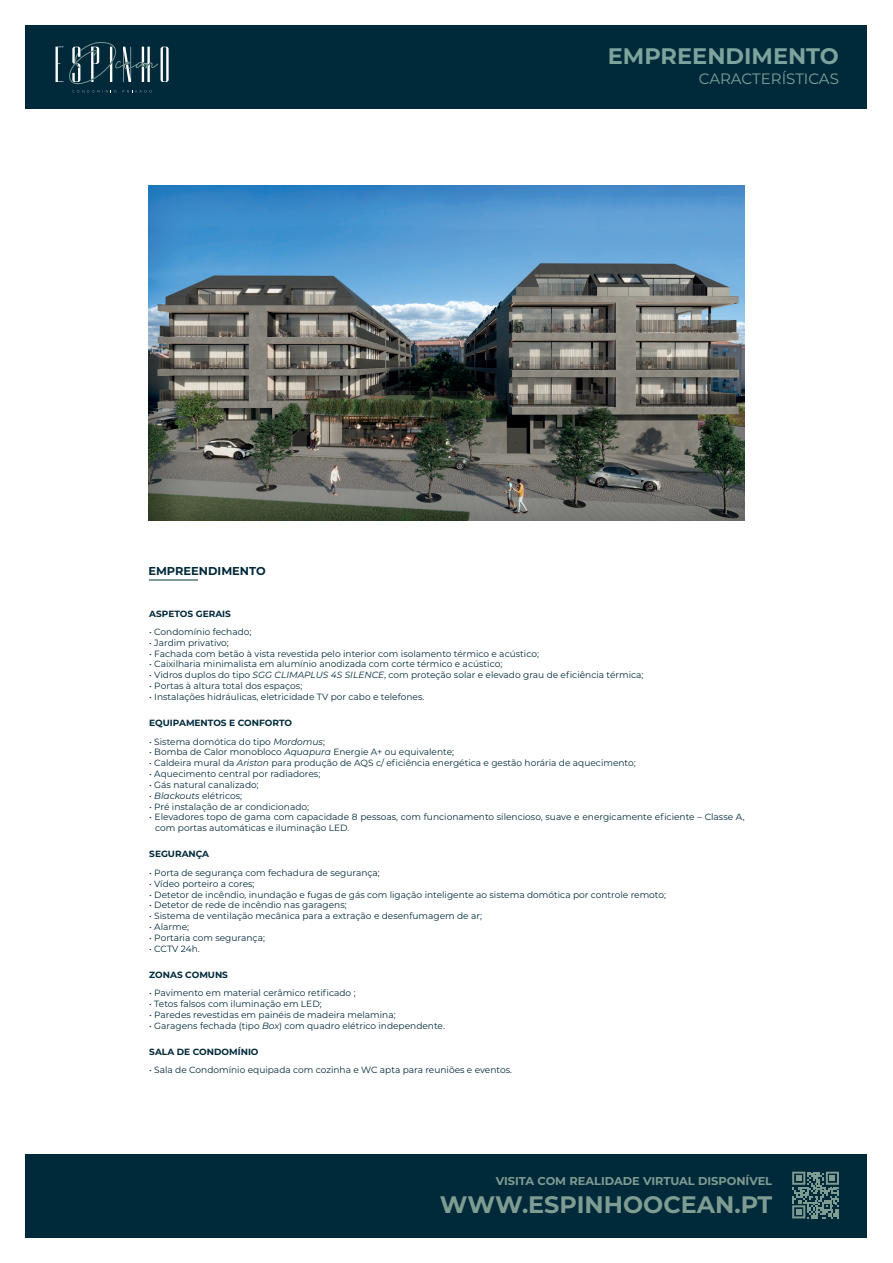
<style>
.page{position:relative;width:893px;height:1263px;background:#fff}
.page>*{position:absolute;margin:0;border:0;box-sizing:border-box;transform-origin:0 0}
.t1{font:700 23.85px "Montserrat";color:#7f9c92}
.t2{font:700 22.5px "Montserrat";color:#7ca49c}
.t3{font:15px "Montserrat";color:#7ca49c}
.t4{font:700 11.4px "Montserrat";color:#7f9c92}
.t5{font:700 11.4px "Montserrat";color:#00293a}
.t6{font:9px/10.8px "Montserrat";color:#00293a}
.t7{font:700 9px "Montserrat";color:#00293a}
.s1{font-style:italic}
</style>
<div class="page">
<div style="left:26px;top:26px;width:841px;height:83px;background:#00293a"></div>
<svg style="left:72px;top:90px;width:44px;height:3px"></svg>
<svg style="left:123px;top:90px;width:29px;height:3px"></svg>
<svg style="left:56px;top:42px;width:113px;height:42px"></svg>
<hr style="left:149px;top:579px;width:49px;height:2px;background:#7f9c92">
<img style="left:149px;top:186px;width:596px;height:335px">
<div style="left:26px;top:1154px;width:841px;height:83px;background:#00293a"></div>
<svg style="left:792px;top:1172px;width:47px;height:46px"></svg>
<p class="t5" style="left:148px;top:562px;width:119px">EMPREENDIMENTO</p>
<h2 class="t2" style="left:608px;top:40px;width:233px">EMPREENDIMENTO</h2>
<h3 class="t3" style="left:699px;top:69px;width:142px">CARACTERÍSTICAS</h3>
<p class="t7" style="left:149px;top:607px;width:83px">ASPETOS GERAIS</p>
<p class="t6" style="left:149px;top:626px;width:104px">• Condomínio fechado;</p>
<p class="t6" style="left:149px;top:637px;width:81px">• Jardim privativo;</p>
<p class="t6" style="left:149px;top:648px;width:391px">• Fachada com betão à vista revestida pelo interior com isolamento térmico e acústico;</p>
<p class="t6" style="left:149px;top:658px;width:354px">• Caixilharia minimalista em alumínio anodizada com corte térmico e acústico;</p>
<p class="t6" style="left:149px;top:669px;width:496px">• Vidros duplos do tipo <span class="s1">SGG CLIMAPLUS 4S SILENCE</span>, com proteção solar e elevado grau de eficiência térmica;</p>
<p class="t6" style="left:149px;top:680px;width:155px">• Portas à altura total dos espaços;</p>
<p class="t6" style="left:149px;top:691px;width:277px">• Instalações hidráulicas, eletricidade TV por cabo e telefones.</p>
<p class="t7" style="left:149px;top:716px;width:144px">EQUIPAMENTOS E CONFORTO</p>
<p class="t6" style="left:149px;top:736px;width:177px">• Sistema domótica do tipo <span class="s1">Mordomus</span>;</p>
<p class="t6" style="left:149px;top:746px;width:306px">• Bomba de Calor monobloco <span class="s1">Aquapura</span> Energie A+ ou equivalente;</p>
<p class="t6" style="left:149px;top:757px;width:488px">• Caldeira mural da <span class="s1">Ariston</span> para produção de AQS c/ eficiência energética e gestão horária de aquecimento;</p>
<p class="t6" style="left:149px;top:768px;width:173px">• Aquecimento central por radiadores;</p>
<p class="t6" style="left:149px;top:779px;width:111px">• Gás natural canalizado;</p>
<p class="t6" style="left:149px;top:790px;width:94px">• <span class="s1">Blackouts</span> elétricos;</p>
<p class="t6" style="left:149px;top:801px;width:161px">• Pré instalação de ar condicionado;</p>
<p class="t6" style="left:155px;top:811px;width:591px;text-indent:-6px">• Elevadores topo de gama com capacidade 8 pessoas, com funcionamento silencioso, suave e energicamente eficiente – Classe A, com portas automáticas e iluminação LED.</p>
<p class="t7" style="left:149px;top:848px;width:61px">SEGURANÇA</p>
<p class="t6" style="left:149px;top:867px;width:232px">• Porta de segurança com fechadura de segurança;</p>
<p class="t6" style="left:149px;top:878px;width:107px">• Vídeo porteiro a cores;</p>
<p class="t6" style="left:149px;top:888px;width:518px">• Detetor de incêndio, inundação e fugas de gás com ligação inteligente ao sistema domótica por controle remoto;</p>
<p class="t6" style="left:149px;top:899px;width:199px">• Detetor de rede de incêndio nas garagens;</p>
<p class="t6" style="left:149px;top:910px;width:334px">• Sistema de ventilação mecânica para a extração e desenfumagem de ar;</p>
<p class="t6" style="left:149px;top:921px;width:41px">• Alarme;</p>
<p class="t6" style="left:149px;top:932px;width:117px">• Portaria com segurança;</p>
<p class="t6" style="left:149px;top:943px;width:52px">• CCTV 24h.</p>
<p class="t7" style="left:149px;top:968px;width:80px">ZONAS COMUNS</p>
<p class="t6" style="left:149px;top:987px;width:208px">• Pavimento em material cerâmico retificado ;</p>
<p class="t6" style="left:149px;top:998px;width:174px">• Tetos falsos com iluminação em LED;</p>
<p class="t6" style="left:149px;top:1009px;width:248px">• Paredes revestidas em painéis de madeira melamina;</p>
<p class="t6" style="left:149px;top:1020px;width:297px">• Garagens fechada (tipo <span class="s1">Box</span>) com quadro elétrico independente.</p>
<p class="t7" style="left:149px;top:1045px;width:111px">SALA DE CONDOMÍNIO</p>
<p class="t6" style="left:149px;top:1064px;width:364px">• Sala de Condomínio equipada com cozinha e WC apta para reuniões e eventos.</p>
<p class="t4" style="left:496px;top:1173px;width:278px">VISITA COM REALIDADE VIRTUAL DISPONÍVEL</p>
<h1 class="t1" style="left:440px;top:1188px;width:334px">WWW.ESPINHOOCEAN.PT</h1>
</div>
